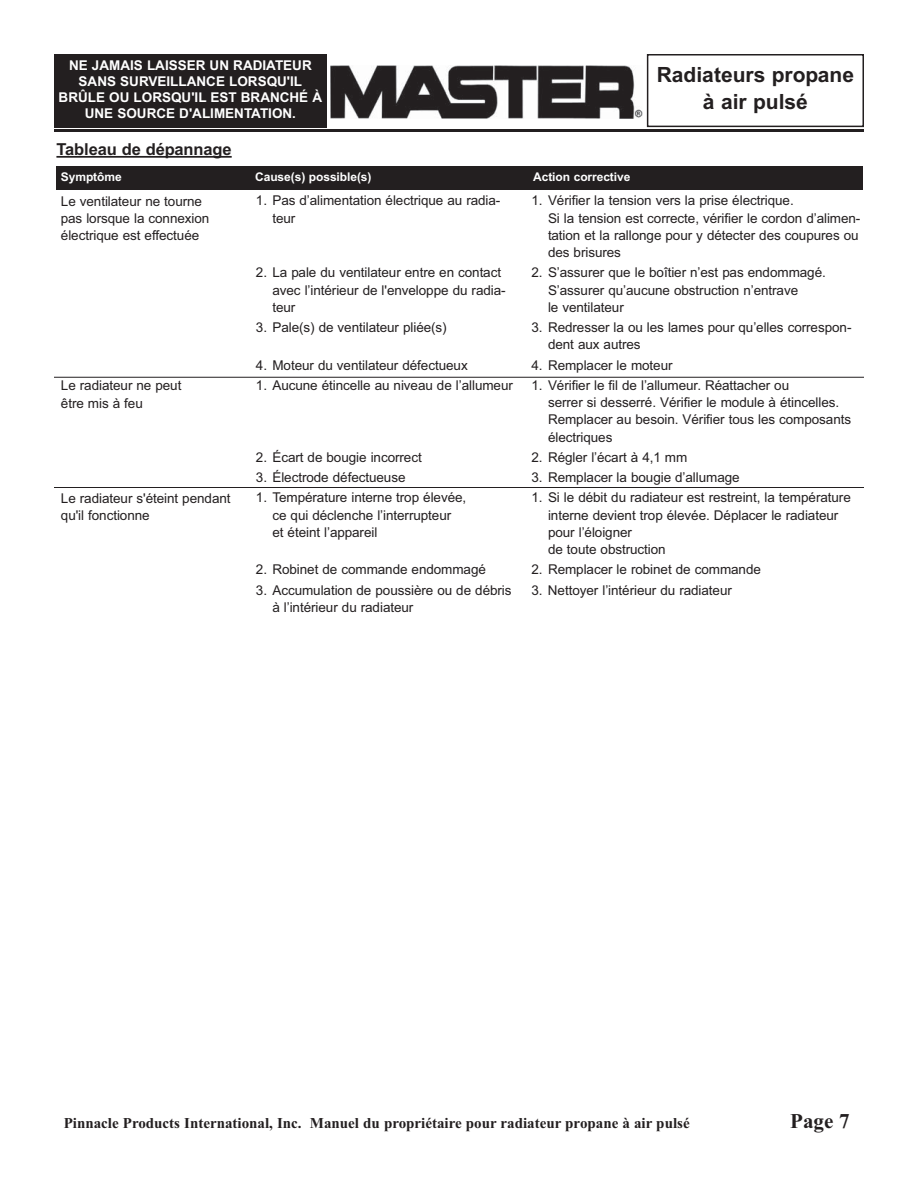
<style>
.page{position:relative;width:918px;height:1188px;background:#fff}
.page>*{position:absolute;margin:0;border:0;box-sizing:border-box;transform-origin:0 0}
.t1{font:700 21px/27px "Arial";color:#231f20;text-align:center}
.t2{font:700 21px "Times New Roman";color:#231f20}
.t3{font:700 16.5px "Arial";letter-spacing:-.005em;color:#231f20}
.t4{font:700 15px "Times New Roman";color:#231f20}
.t5{font:13.5px/17.2px "Arial";letter-spacing:-.005em;color:#231f20}
.t6{font:700 13.5px/16.2px "Arial";color:#fff;text-align:center}
.t7{font:700 12px "Arial";letter-spacing:-.005em;color:#fff}
</style>
<div class="page">
<div style="left:56px;top:166px;width:807px;height:24px;background:#231f20"></div>
<hr style="left:56px;top:156px;width:176px;height:2px;background:#231f20">
<hr style="left:54px;top:487px;width:810px;height:1px;background:#231f20">
<hr style="left:54px;top:377px;width:810px;height:1px;background:#231f20">
<div style="left:647px;top:54px;width:217px;height:73px;border:2px solid #231f20"></div>
<hr style="left:54px;top:129px;width:810px;height:3px;background:#231f20">
<div style="left:54px;top:54px;width:273px;height:73px;background:#231f20"></div>
<img style="left:331px;top:66px;width:311px;height:52px">
<p class="t6" style="left:59px;top:58px;width:265px">NE JAMAIS LAISSER UN RADIATEUR<br>SANS SURVEILLANCE LORSQU'IL<br>BRÛLE OU LORSQU'IL EST BRANCHÉ À<br>UNE SOURCE D'ALIMENTATION.</p>
<p class="t3" style="left:56px;top:143px;width:177px">Tableau de dépannage</p>
<h1 class="t1" style="left:657px;top:64px;width:199px">Radiateurs propane à air pulsé</h1>
<p class="t7" style="left:61px;top:172px;width:62px">Symptôme</p>
<p class="t7" style="left:255px;top:172px;width:118px">Cause(s) possible(s)</p>
<p class="t7" style="left:533px;top:172px;width:99px">Action corrective</p>
<p class="t5" style="left:61px;top:194px;width:150px">Le ventilateur ne tourne pas lorsque la connexion électrique est effectuée</p>
<p class="t5" style="left:548px;top:193px;width:314px;text-indent:-16px">1. Vérifier la tension vers la prise électrique.<br>Si la tension est correcte, vérifier le cordon d’alimen&shy;tation et la rallonge pour y détecter des coupures ou des brisures</p>
<p class="t5" style="left:548px;top:265px;width:279px;text-indent:-16px">2. S’assurer que le boîtier n’est pas endommagé.<br>S’assurer qu’aucune obstruction n’entrave<br>le ventilateur</p>
<p class="t5" style="left:548px;top:320px;width:305px;text-indent:-17px">3. Redresser la ou les lames pour qu’elles correspon&shy;dent aux autres</p>
<p class="t5" style="left:532px;top:358px;width:143px">4. Remplacer le moteur</p>
<p class="t5" style="left:548px;top:378px;width:305px;text-indent:-16px">1. Vérifier le fil de l’allumeur. Réattacher ou<br>serrer si desserré. Vérifier le module à étincelles.<br>Remplacer au besoin. Vérifier tous les composants électriques</p>
<p class="t5" style="left:531px;top:450px;width:157px">2. Régler l’écart à 4,1 mm</p>
<p class="t5" style="left:532px;top:470px;width:210px">3. Remplacer la bougie d’allumage</p>
<p class="t5" style="left:548px;top:490px;width:304px;text-indent:-16px">1. Si le débit du radiateur est restreint, la température interne devient trop élevée. Déplacer le radiateur pour l’éloigner<br>de toute obstruction</p>
<p class="t5" style="left:531px;top:562px;width:231px">2. Remplacer le robinet de commande</p>
<p class="t5" style="left:531px;top:583px;width:202px">3. Nettoyer l’intérieur du radiateur</p>
<p class="t5" style="left:272px;top:193px;width:230px;text-indent:-17px">1. Pas d’alimentation électrique au radia&shy;teur</p>
<p class="t5" style="left:272px;top:265px;width:235px;text-indent:-16px">2. La pale du ventilateur entre en contact avec l’intérieur de l'enveloppe du radia&shy;teur</p>
<p class="t5" style="left:256px;top:320px;width:192px">3. Pale(s) de ventilateur pliée(s)</p>
<p class="t5" style="left:256px;top:358px;width:213px">4. Moteur du ventilateur défectueux</p>
<p class="t5" style="left:256px;top:378px;width:259px">1. Aucune étincelle au niveau de l’allumeur</p>
<p class="t5" style="left:61px;top:378px;width:122px">Le radiateur ne peut être mis à feu</p>
<p class="t5" style="left:256px;top:450px;width:167px">2. Écart de bougie incorrect</p>
<p class="t5" style="left:256px;top:470px;width:151px">3. Électrode défectueuse</p>
<p class="t5" style="left:272px;top:490px;width:195px;text-indent:-17px">1. Température interne trop élevée, ce qui déclenche l’interrupteur<br>et éteint l’appareil</p>
<p class="t5" style="left:256px;top:562px;width:232px">2. Robinet de commande endommagé</p>
<p class="t5" style="left:272px;top:583px;width:241px;text-indent:-17px">3. Accumulation de poussière ou de débris à l’intérieur du radiateur</p>
<p class="t5" style="left:61px;top:491px;width:171px">Le radiateur s'éteint pendant qu'il fonctionne</p>
<p class="t4" style="left:64px;top:1118px;width:627px">Pinnacle Products International, Inc. Manuel du propriétaire pour radiateur propane à air pulsé</p>
<h1 class="t2" style="left:790px;top:1114px;width:61px">Page 7</h1>
</div>
